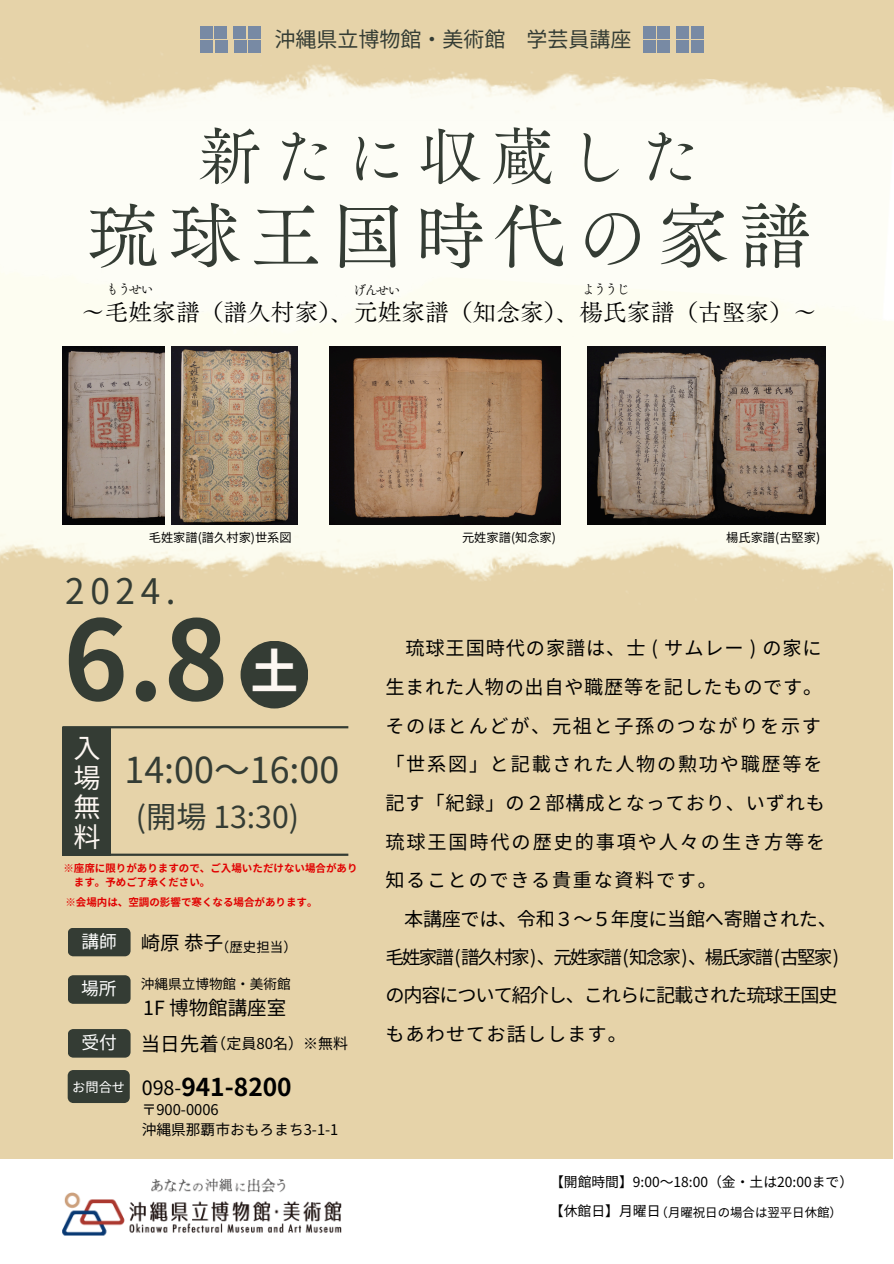
<style>
.page{position:relative;width:894px;height:1264px;background:#fff}
.page>*{position:absolute;margin:0;border:0;box-sizing:border-box;transform-origin:0 0}
.t1{font:700 109.8px "Noto Sans JP";color:#343c34}
.t2{font:72.9px "Canva Tsuku A Old Min Pr 6 N R";letter-spacing:.115em;color:#343c34}
.t3{font:63.15px "Canva Tsuku A Old Min Pr 6 N R";letter-spacing:.16em;color:#343c34}
.t4{font:700 47.85px "Noto Sans JP";color:#fdf7f2}
.t5{font:35.85px "Noto Sans JP";color:#343c34}
.t6{font:35.25px "Noto Sans JP";color:#343c34}
.t7{font:30.15px "Noto Sans JP";color:#343c34}
.t8{font:27.15px/29.7px "Noto Sans JP";color:#fdf7f2;text-align:justify}
.t9{font:700 24.6px "Noto Sans JP";color:#000}
.t10{font:23.7px "Canva Tsuku A Old Min Pr 6 N R";color:#000}
.t11{font:21px "Noto Sans JP";color:#343c34}
.t12{font:19.65px "Noto Sans JP";color:#000}
.t13{font:19.5px "Noto Sans JP";color:#000}
.t14{font:19.2px "Noto Sans JP";letter-spacing:.045em;color:#000}
.t15{font:19.2px "Noto Sans JP";letter-spacing:.085em;color:#000}
.t16{font:19.2px "Noto Sans JP";letter-spacing:-.06em;color:#000}
.t17{font:19.2px "Noto Sans JP";letter-spacing:-.02em;color:#000}
.t18{font:19.2px "Noto Sans JP";letter-spacing:.09em;color:#000}
.t19{font:19.2px "Noto Sans JP";letter-spacing:.095em;color:#000}
.t20{font:18.6px "Noto Sans JP";letter-spacing:-.1em;color:#000}
.t21{font:17.7px "Noto Sans JP";color:#fff}
.t22{font:15px "Noto Sans JP";color:#000}
.t23{font:14.7px "Noto Sans JP";color:#000}
.t24{font:13.8px "Noto Sans JP";color:#000}
.t25{font:13.65px "Noto Sans JP";color:#000}
.t26{font:13.5px "Canva Tsuku A Old Min Pr 6 N R";letter-spacing:-.155em;color:#000}
.t27{font:13.5px "Noto Sans JP";color:#000}
.t28{font:13.2px "Noto Sans JP";color:#fff}
.t29{font:12.45px "Noto Sans JP";color:#000}
.t30{font:12.3px "Noto Sans JP";color:#000}
.t31{font:700 10.5px "Noto Sans JP";color:#e10000}
.s1{font-size:13.8px}
</style>
<div class="page">
<div style="left:0;top:0;width:893px;height:120px;background:#e6d3a9"></div>
<img style="left:0;top:26px;width:893px;height:94px">
<div style="left:0;top:510px;width:893px;height:648px;background:#e6d3a9"></div>
<img style="left:0;top:266px;width:893px;height:315px">
<img style="left:171px;top:346px;width:126px;height:178px">
<img style="left:62px;top:346px;width:103px;height:178px">
<img style="left:330px;top:346px;width:230px;height:178px">
<img style="left:587px;top:346px;width:237px;height:178px">
<div style="left:240px;top:640px;width:68px;height:68px;background:#343c34;border-radius:50%"></div>
<div style="left:62px;top:727px;width:49px;height:128px;background:#343c34"></div>
<hr style="left:62px;top:726px;width:286px;height:2px;background:#343c34">
<hr style="left:67px;top:853px;width:281px;height:2px;background:#343c34">
<div style="left:68px;top:928px;width:62px;height:28px;background:#343c34"></div>
<div style="left:68px;top:975px;width:62px;height:28px;background:#343c34"></div>
<div style="left:68px;top:1029px;width:62px;height:28px;background:#343c34"></div>
<img style="left:62px;top:1178px;width:280px;height:57px">
<div style="left:68px;top:1070px;width:62px;height:32px;background:#343c34"></div>
<div style="left:248px;top:26px;width:13px;height:13px;background:#788aa4"></div>
<div style="left:248px;top:40px;width:13px;height:13px;background:#788aa4"></div>
<div style="left:233px;top:26px;width:13px;height:13px;background:#788aa4"></div>
<div style="left:234px;top:40px;width:12px;height:13px;background:#788aa4"></div>
<div style="left:214px;top:26px;width:13px;height:13px;background:#788aa4"></div>
<div style="left:215px;top:40px;width:12px;height:13px;background:#788aa4"></div>
<div style="left:200px;top:26px;width:13px;height:13px;background:#788aa4"></div>
<div style="left:200px;top:40px;width:13px;height:13px;background:#788aa4"></div>
<div style="left:690px;top:26px;width:13px;height:13px;background:#788aa4"></div>
<div style="left:690px;top:40px;width:13px;height:13px;background:#788aa4"></div>
<div style="left:676px;top:26px;width:13px;height:13px;background:#788aa4"></div>
<div style="left:676px;top:40px;width:13px;height:13px;background:#788aa4"></div>
<div style="left:657px;top:26px;width:13px;height:13px;background:#788aa4"></div>
<div style="left:657px;top:40px;width:13px;height:13px;background:#788aa4"></div>
<div style="left:643px;top:26px;width:12px;height:13px;background:#788aa4"></div>
<div style="left:643px;top:40px;width:12px;height:13px;background:#788aa4"></div>
<p class="t11" style="left:274px;top:23px;width:358px">沖縄県立博物館・美術館 学芸員講座</p>
<p class="t3" style="left:198px;top:124px;width:504px">新たに収蔵した</p>
<p class="t2" style="left:86px;top:199px;width:726px">琉球王国時代の家譜</p>
<p class="t26" style="left:106px;top:282px;width:49px">もうせい</p>
<p class="t26" style="left:353px;top:283px;width:49px">げんせい</p>
<h6 class="t26" style="left:581px;top:282px;width:49px">よううじ</h6>
<p class="t10" style="left:81px;top:300px;width:732px">～毛姓家譜（譜久村家）、元姓家譜（知念家）、楊氏家譜（古堅家）～</p>
<p class="t30" style="left:149px;top:528px;width:144px">毛姓家譜(譜久村家)世系図</p>
<p class="t30" style="left:462px;top:528px;width:95px">元姓家譜(知念家)</p>
<p class="t30" style="left:726px;top:528px;width:95px">楊氏家譜(古堅家)</p>
<p class="t6" style="left:65px;top:563px;width:112px">2024.</p>
<p class="t1" style="left:63px;top:572px;width:166px">6.8</p>
<p class="t4" style="left:250px;top:633px;width:45px">土</p>
<p class="t8" style="left:73px;top:731px;width:29px">入場無料</p>
<p class="t5" style="left:124px;top:741px;width:216px">14:00～16:00</p>
<p class="t7" style="left:136px;top:793px;width:165px">(開場 13:30)</p>
<p class="t31" style="left:63px;top:860px;width:296px">※座席に限りがありますので、ご入場いただけない場合があり</p>
<p class="t31" style="left:74px;top:874px;width:138px">ます。予めご了承ください。</p>
<p class="t31" style="left:65px;top:893px;width:254px">※会場内は、空調の影響で寒くなる場合があります。</p>
<p class="t21" style="left:81px;top:927px;width:37px">講師</p>
<p class="t13" style="left:141px;top:927px;width:82px">崎原恭子</p>
<p class="t21" style="left:81px;top:974px;width:37px">場所</p>
<p class="t25" style="left:141px;top:973px;width:151px">沖縄県立博物館・美術館</p>
<p class="t13" style="left:143px;top:992px;width:144px">1F 博物館講座室</p>
<p class="t21" style="left:81px;top:1028px;width:37px">受付</p>
<h4 class="t13" style="left:141px;top:1028px;width:79px">当日先着</h4>
<h1 class="t28" style="left:72px;top:1076px;width:54px">お問合せ</h1>
<p class="t12" style="left:142px;top:1072px;width:41px">098-</p>
<p class="t9" style="left:181px;top:1067px;width:112px">941-8200</p>
<p class="t23" style="left:142px;top:1097px;width:78px">〒900-0006</p>
<p class="t23" style="left:142px;top:1118px;width:198px">沖縄県那覇市おもろまち3-1-1</p>
<p class="t27" style="left:216px;top:935px;width:83px">（歴史担当）</p>
<p class="t22" style="left:211px;top:1031px;width:138px">（定員80名）※無料</p>
<p class="t14" style="left:405px;top:633px;width:417px">琉球王国時代の家譜は、士 ( サムレー ) の家に</p>
<p class="t14" style="left:385px;top:671px;width:438px">生まれた人物の出自や職歴等を記したものです。</p>
<p class="t15" style="left:385px;top:710px;width:437px">そのほとんどが、元祖と子孫のつながりを示す</p>
<p class="t18" style="left:385px;top:749px;width:438px">「世系図」と記載された人物の勲功や職歴等を</p>
<p class="t14" style="left:385px;top:787px;width:441px">記す「紀録」の２部構成となっており、いずれも</p>
<p class="t19" style="left:385px;top:826px;width:441px">琉球王国時代の歴史的事項や人々の生き方等を</p>
<p class="t15" style="left:385px;top:865px;width:333px">知ることのできる貴重な資料です。</p>
<p class="t17" style="left:404px;top:903px;width:434px">本講座では、令和３～５年度に当館へ寄贈された、</p>
<p class="t20" style="left:385px;top:941px;width:455px">毛姓家譜(譜久村家)、元姓家譜(知念家)、楊氏家譜(古堅家)</p>
<h4 class="t16" style="left:385px;top:979px;width:453px">の内容について紹介し、これらに記載された琉球王国史</h4>
<h5 class="t14" style="left:385px;top:1018px;width:243px">もあわせてお話しします。</h5>
<p class="t24" style="left:550px;top:1170px;width:304px">【開館時間】9:00～18:00（金・土は20:00まで）</p>
<p class="t29" style="left:549px;top:1201px;width:293px"><span class="s1">【休館日】月曜日</span>（月曜祝日の場合は翌平日休館）</p>
</div>
